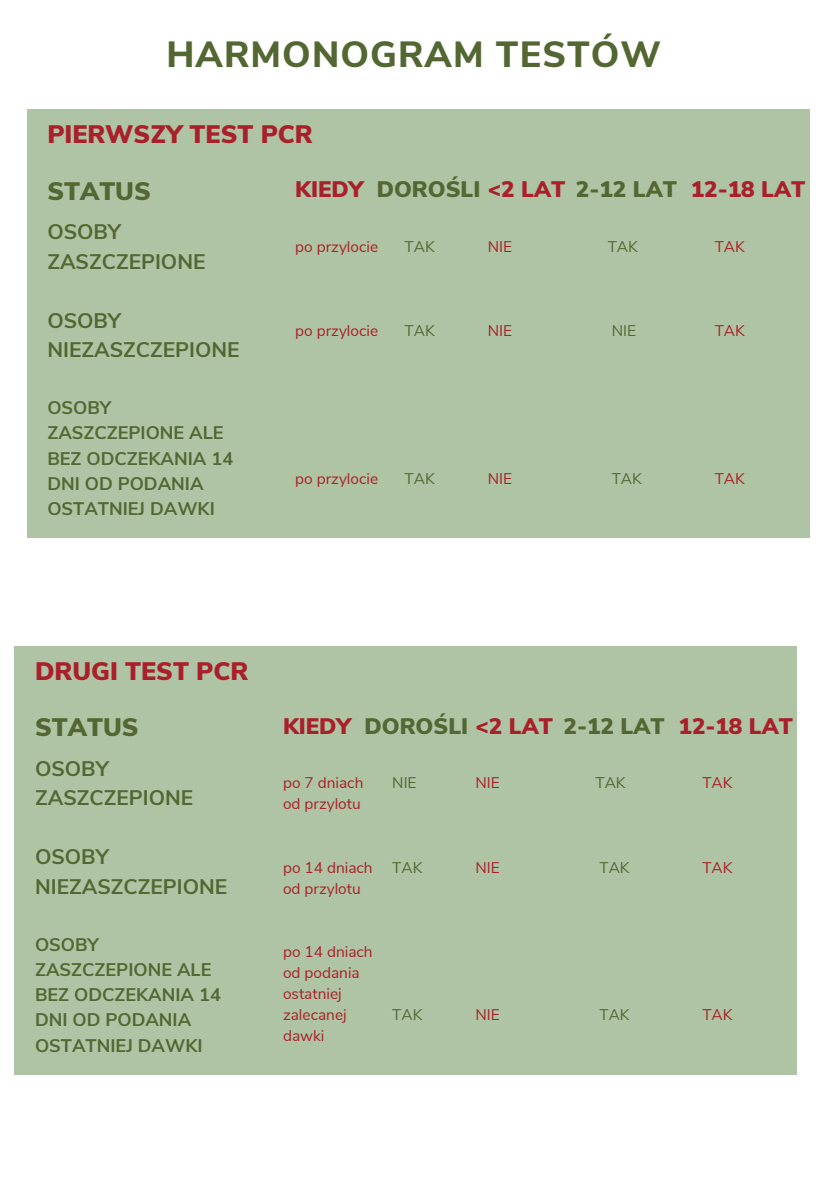
<style>
.page{position:relative;width:840px;height:1182px;background:#fff}
.page>*{position:absolute;margin:0;border:0;box-sizing:border-box;transform-origin:0 0}
.t1{font:800 36.4px "Nunito Sans";letter-spacing:.03em;color:#536733}
.t2{font:900 25.2px "Nunito Sans";color:#a9202b}
.t3{font:900 25.2px "Nunito Sans";color:#536733}
.t4{font:900 22.4px "Nunito Sans";color:#536733}
.t5{font:900 22.4px "Nunito Sans";color:#a9202b}
.t6{font:700 21.2px/29.6px "Nunito Sans";color:#536733}
.t7{font:700 18.4px/25.2px "Nunito Sans";color:#536733}
.t8{font:15.6px/21.2px "Nunito Sans";color:#a9202b}
.t9{font:15.6px "Nunito Sans";color:#536733}
.s1{color:#a9202b}
</style>
<div class="page">
<div style="left:27px;top:109px;width:783px;height:429px;background:#afc4a4"></div>
<div style="left:14px;top:646px;width:783px;height:429px;background:#afc4a4"></div>
<p class="t1" style="left:167px;top:30px;width:496px">HARMONOGRAM TESTÓW</p>
<p class="t2" style="left:47px;top:118px;width:267px">PIERWSZY TEST PCR</p>
<p class="t3" style="left:47px;top:175px;width:105px">STATUS</p>
<p class="t6" style="left:47px;top:218px;width:160px">OSOBY<br>ZASZCZEPIONE</p>
<p class="t4" style="left:377px;top:174px;width:190px">DOROŚLI <span class="s1">&lt;2 LAT</span></p>
<p class="t5" style="left:295px;top:174px;width:70px">KIEDY</p>
<p class="t8" style="left:295px;top:236px;width:84px">po przylocie</p>
<p class="t9" style="left:405px;top:236px;width:32px">TAK</p>
<p class="t8" style="left:488px;top:236px;width:26px">NIE</p>
<p class="t4" style="left:576px;top:174px;width:103px">2-12 LAT</p>
<p class="t9" style="left:608px;top:236px;width:32px">TAK</p>
<p class="t5" style="left:691px;top:174px;width:116px">12-18 LAT</p>
<p class="t8" style="left:715px;top:236px;width:32px">TAK</p>
<p class="t6" style="left:47px;top:306px;width:194px">OSOBY<br>NIEZASZCZEPIONE</p>
<p class="t7" style="left:47px;top:396px;width:187px">OSOBY<br>ZASZCZEPIONE ALE<br>BEZ ODCZEKANIA 14<br>DNI OD PODANIA<br>OSTATNIEJ DAWKI</p>
<p class="t8" style="left:295px;top:320px;width:84px">po przylocie</p>
<p class="t9" style="left:405px;top:320px;width:32px">TAK</p>
<p class="t8" style="left:295px;top:468px;width:84px">po przylocie</p>
<p class="t9" style="left:405px;top:468px;width:32px">TAK</p>
<p class="t8" style="left:488px;top:320px;width:26px">NIE</p>
<p class="t8" style="left:488px;top:468px;width:26px">NIE</p>
<p class="t9" style="left:612px;top:320px;width:26px">NIE</p>
<p class="t9" style="left:612px;top:468px;width:32px">TAK</p>
<p class="t8" style="left:715px;top:320px;width:32px">TAK</p>
<p class="t8" style="left:715px;top:468px;width:32px">TAK</p>
<p class="t2" style="left:35px;top:654px;width:215px">DRUGI TEST PCR</p>
<p class="t3" style="left:35px;top:711px;width:105px">STATUS</p>
<p class="t6" style="left:35px;top:754px;width:160px">OSOBY<br>ZASZCZEPIONE</p>
<p class="t6" style="left:35px;top:843px;width:194px">OSOBY<br>NIEZASZCZEPIONE</p>
<p class="t7" style="left:35px;top:932px;width:187px">OSOBY<br>ZASZCZEPIONE ALE<br>BEZ ODCZEKANIA 14<br>DNI OD PODANIA<br>OSTATNIEJ DAWKI</p>
<p class="t5" style="left:283px;top:711px;width:70px">KIEDY</p>
<p class="t4" style="left:364px;top:711px;width:190px">DOROŚLI <span class="s1">&lt;2 LAT</span></p>
<p class="t4" style="left:564px;top:711px;width:103px">2-12 LAT</p>
<p class="t5" style="left:679px;top:711px;width:116px">12-18 LAT</p>
<p class="t8" style="left:283px;top:773px;width:82px">po 7 dniach od przylotu</p>
<p class="t9" style="left:392px;top:773px;width:26px">NIE</p>
<p class="t8" style="left:476px;top:773px;width:26px">NIE</p>
<p class="t9" style="left:595px;top:773px;width:32px">TAK</p>
<p class="t8" style="left:702px;top:773px;width:32px">TAK</p>
<p class="t8" style="left:283px;top:857px;width:91px">po 14 dniach od przylotu</p>
<p class="t9" style="left:392px;top:857px;width:32px">TAK</p>
<p class="t8" style="left:476px;top:857px;width:26px">NIE</p>
<p class="t9" style="left:599px;top:857px;width:32px">TAK</p>
<p class="t8" style="left:702px;top:857px;width:32px">TAK</p>
<p class="t8" style="left:283px;top:941px;width:91px">po 14 dniach od podania ostatniej zalecanej dawki</p>
<p class="t9" style="left:392px;top:1004px;width:32px">TAK</p>
<p class="t8" style="left:476px;top:1004px;width:26px">NIE</p>
<p class="t9" style="left:599px;top:1004px;width:32px">TAK</p>
<p class="t8" style="left:702px;top:1004px;width:32px">TAK</p>
</div>
